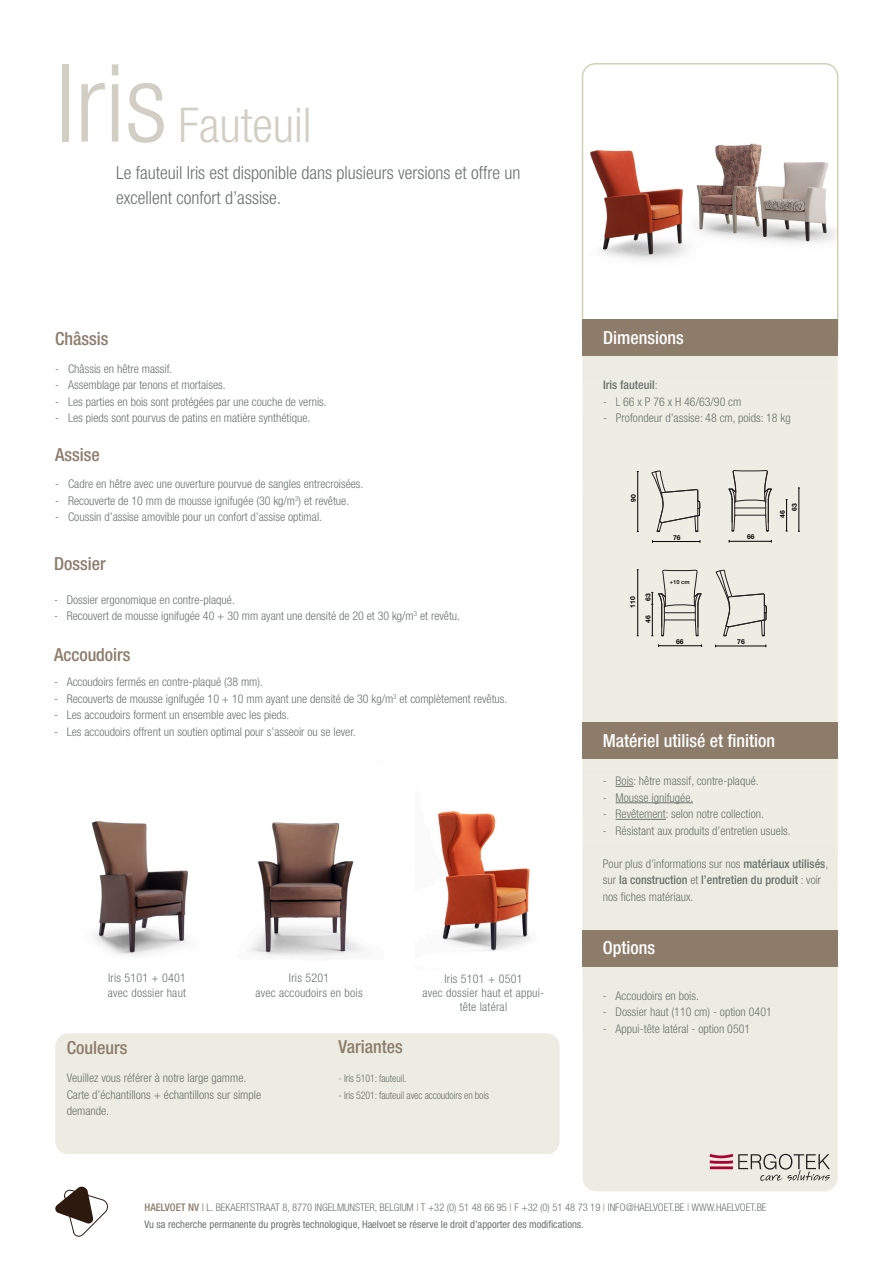
<style>
.page{position:relative;width:893px;height:1263px;background:#fff}
.page>*{position:absolute;margin:0;border:0;box-sizing:border-box;transform-origin:0 0}
.Titel{font:300 condensed 108px "Helvetica Neue LT Std";color:#d3cec3}
.Titel-2{font:300 condensed 48px "Helvetica Neue LT Std";color:#d3cec3}
.Tekst_onder_titel{font:300 condensed 18px/25.5px "Helvetica Neue LT Std";color:#69726f}
.Subtitels{font:500 condensed 18px "Helvetica Neue LT Std";color:#8d7c6a}
.Subtitels-2{font:500 condensed 18px "Helvetica Neue LT Std";color:#fff}
.Algemene_beschrijvin{font:300 condensed 12px/16.5px "Helvetica Neue LT Std";color:#69726f}
.Algemene_beschrijvin-2{font:300 condensed 12px/14.4px "Helvetica Neue LT Std";letter-spacing:.02em;color:#69726f;text-align:center}
.Algemene_beschrijvin-3{font:300 condensed 12px "Helvetica Neue LT Std";color:#69726f;scale:.9 1}
.Algemene_beschrijvin-4{font:500 condensed 12px "Helvetica Neue LT Std";color:#69726f}
.Algemene_beschrijvin-5{font:300 condensed 10.5px "Helvetica Neue LT Std";color:#69726f}
.t1{font:condensed 10.5px "Helvetica Neue LT Std";color:#69726f}
.Algemene_beschrijvin-6{font:300 condensed 10.5px "Helvetica Neue LT Std";color:#69726f;scale:.95 1}
.t2{font:700 6.75px "Helvetica Neue LT Std";color:#000}
.t3{font:700 5.7px "Helvetica Neue LT Std";color:#231f20}
.s1{font-weight:300}
.s2{font-weight:500}
.s3{font-weight:500;color:#8d7c6a}
.s4{font-weight:400;color:#8d7c6a}
.s5{color:#8d7c6a}
</style>
<div class="page">
<div style="left:583px;top:214px;width:254px;height:977px;background:#edece2;border-radius:13px"></div>
<div style="left:55px;top:1033px;width:505px;height:121px;background:#edece2;border-radius:13px"></div>
<div style="left:583px;top:722px;width:255px;height:36px;background:#8d7c6a"></div>
<svg style="left:55px;top:1187px;width:53px;height:49px"></svg>
<div style="left:583px;top:930px;width:255px;height:37px;background:#8d7c6a"></div>
<div style="left:583px;top:64px;width:255px;height:287px;background:#fff;border-radius:13px"></div>
<img style="left:590px;top:143px;width:245px;height:117px">
<div style="left:582px;top:63px;width:256px;height:289px;border:2px solid #d1d1b6;border-radius:13px"></div>
<div style="left:583px;top:320px;width:255px;height:36px;background:#8d7c6a"></div>
<svg style="left:709px;top:1154px;width:121px;height:27px"></svg>
<img style="left:249px;top:822px;width:116px;height:135px">
<img style="left:438px;top:811px;width:93px;height:140px">
<img style="left:92px;top:821px;width:96px;height:135px">
<hr style="left:637px;top:471px;width:1px;height:60px;background:#000">
<hr style="left:729px;top:541px;width:42px;height:1px;background:#000">
<hr style="left:652px;top:541px;width:48px;height:1px;background:#000">
<hr style="left:786px;top:500px;width:1px;height:31px;background:#000">
<hr style="left:637px;top:570px;width:1px;height:66px;background:#000">
<hr style="left:659px;top:645px;width:43px;height:1px;background:#000">
<hr style="left:716px;top:646px;width:50px;height:1px;background:#000">
<hr style="left:799px;top:488px;width:1px;height:43px;background:#000">
<svg style="left:716px;top:570px;width:51px;height:66px"></svg>
<svg style="left:652px;top:471px;width:48px;height:61px"></svg>
<svg style="left:651px;top:570px;width:50px;height:66px"></svg>
<svg style="left:729px;top:470px;width:43px;height:61px"></svg>
<svg style="left:616px;top:786px;width:18px;height:1px"></svg>
<hr style="left:616px;top:802px;width:77px;height:1px;background:#69726f">
<hr style="left:616px;top:819px;width:50px;height:1px;background:#69726f">
<p class="Titel" style="left:55px;top:41px;width:113px">Iris</p>
<p class="Titel-2" style="left:179px;top:97px;width:135px">Fauteuil</p>
<p class="Tekst_onder_titel" style="left:116px;top:159px;width:406px">Le fauteuil Iris est disponible dans plusieurs versions et offre un excellent confort d’assise.</p>
<p class="Subtitels" style="left:55px;top:327px;width:55px">Châssis</p>
<p class="Algemene_beschrijvin" style="left:55px;top:360px;width:119px">- Châssis en hêtre massif.</p>
<p class="Algemene_beschrijvin" style="left:55px;top:376px;width:172px">- Assemblage par tenons et mortaises.</p>
<p class="Algemene_beschrijvin" style="left:55px;top:393px;width:273px">- Les parties en bois sont protégées par une couche de vernis.</p>
<p class="Algemene_beschrijvin" style="left:55px;top:409px;width:257px">- Les pieds sont pourvus de patins en matière synthétique.</p>
<p class="Subtitels" style="left:55px;top:444px;width:46px">Assise</p>
<p class="Algemene_beschrijvin" style="left:55px;top:475px;width:310px">- Cadre en hêtre avec une ouverture pourvue de sangles entrecroisées.</p>
<p class="Algemene_beschrijvin" style="left:55px;top:492px;width:295px">- Recouverte de 10 mm de mousse ignifugée (30 kg/m<sup>3</sup>) et revêtue.</p>
<p class="Algemene_beschrijvin" style="left:55px;top:508px;width:268px">- Coussin d’assise amovible pour un confort d’assise optimal.</p>
<p class="Subtitels" style="left:54px;top:553px;width:53px">Dossier</p>
<p class="Algemene_beschrijvin" style="left:54px;top:591px;width:182px">- Dossier ergonomique en contre-plaqué.</p>
<p class="Algemene_beschrijvin" style="left:54px;top:607px;width:408px">- Recouvert de mousse ignifugée 40 + 30 mm ayant une densité de 20 et 30 kg/m<sup>3</sup> et revêtu.</p>
<p class="Subtitels" style="left:54px;top:644px;width:78px">Accoudoirs</p>
<p class="Algemene_beschrijvin" style="left:54px;top:673px;width:211px">- Accoudoirs fermés en contre-plaqué (38 mm).</p>
<p class="Algemene_beschrijvin" style="left:54px;top:690px;width:455px">- Recouverts de mousse ignifugée 10 + 10 mm ayant une densité de 30 kg/m<sup>3</sup> et complètement revêtus.</p>
<p class="Algemene_beschrijvin" style="left:54px;top:706px;width:237px">- Les accoudoirs forment un ensemble avec les pieds.</p>
<p class="Algemene_beschrijvin" style="left:54px;top:723px;width:303px">- Les accoudoirs offrent un soutien optimal pour s’asseoir ou se lever.</p>
<p class="Algemene_beschrijvin-2" style="left:108px;top:971px;width:79px">Iris 5101 + 0401</p>
<p class="Algemene_beschrijvin-2" style="left:108px;top:985px;width:80px">avec dossier haut</p>
<p class="Algemene_beschrijvin-2" style="left:289px;top:971px;width:42px">Iris 5201</p>
<p class="Algemene_beschrijvin-2" style="left:255px;top:985px;width:109px">avec accoudoirs en bois</p>
<p class="Algemene_beschrijvin-2" style="left:444px;top:971px;width:79px">Iris 5101 + 0501</p>
<p class="Algemene_beschrijvin-2" style="left:423px;top:985px;width:123px">avec dossier haut et appui&shy;tête latéral</p>
<p class="Subtitels" style="left:67px;top:1037px;width:62px">Couleurs</p>
<p class="Algemene_beschrijvin" style="left:67px;top:1069px;width:181px">Veuillez vous référer à notre large gamme.</p>
<p class="Algemene_beschrijvin" style="left:67px;top:1086px;width:196px">Carte d’échantillons + échantillons sur simple demande.</p>
<p class="Subtitels" style="left:338px;top:1036px;width:66px">Variantes</p>
<p class="Algemene_beschrijvin-6" style="left:338px;top:1072px;width:73px">- Iris 5101: fauteuil.</p>
<p class="Algemene_beschrijvin-6" style="left:338px;top:1089px;width:160px">- Iris 5201: fauteuil avec accoudoirs en bois</p>
<p class="Subtitels-2" style="left:603px;top:327px;width:82px">Dimensions</p>
<p class="Algemene_beschrijvin-4" style="left:603px;top:378px;width:56px">Iris fauteuil<span class="s1">:</span></p>
<p class="Algemene_beschrijvin-3" style="left:603px;top:394px;width:155px">- L 66 x P 76 x H 46/63/90 cm</p>
<p class="Algemene_beschrijvin" style="left:603px;top:409px;width:189px">- Profondeur d’assise: 48 cm, poids: 18 kg</p>
<p class="t2" style="left:629px;top:502px;width:9px;rotate:-90deg">90</p>
<p class="t2" style="left:629px;top:608px;width:13px;rotate:-90deg">110</p>
<p class="t2" style="left:644px;top:601px;width:9px;rotate:-90deg">63</p>
<p class="t2" style="left:644px;top:622px;width:9px;rotate:-90deg">46</p>
<p class="t2" style="left:673px;top:533px;width:9px">76</p>
<p class="t2" style="left:747px;top:533px;width:9px">66</p>
<p class="t3" style="left:670px;top:578px;width:21px">+10 cm</p>
<p class="t2" style="left:676px;top:637px;width:9px">66</p>
<p class="t2" style="left:737px;top:638px;width:9px">76</p>
<p class="t2" style="left:790px;top:511px;width:9px;rotate:-90deg">63</p>
<p class="t2" style="left:778px;top:518px;width:9px;rotate:-90deg">46</p>
<p class="Subtitels-2" style="left:603px;top:729px;width:174px">Matériel utilisé et finition</p>
<p class="Algemene_beschrijvin" style="left:603px;top:772px;width:157px">- Bois: hêtre massif, contre-plaqué.</p>
<p class="Algemene_beschrijvin" style="left:603px;top:789px;width:92px">- Mousse ignifugée.</p>
<p class="Algemene_beschrijvin" style="left:603px;top:805px;width:163px">- Revêtement: selon notre collection.</p>
<p class="Algemene_beschrijvin" style="left:603px;top:822px;width:189px">- Résistant aux produits d’entretien usuels.</p>
<p class="Algemene_beschrijvin" style="left:603px;top:855px;width:227px">Pour plus d’informations sur nos <span class="s2">matériaux utilisés</span>, sur <span class="s2">la construction</span> et <span class="s2">l’entretien du produit</span> : voir nos fiches matériaux.</p>
<p class="Subtitels-2" style="left:603px;top:937px;width:54px">Options</p>
<p class="Algemene_beschrijvin" style="left:603px;top:987px;width:98px">- Accoudoirs en bois.</p>
<p class="Algemene_beschrijvin" style="left:603px;top:1003px;width:170px">- Dossier haut (110 cm) - option 0401</p>
<p class="Algemene_beschrijvin" style="left:603px;top:1020px;width:149px">- Appui-tête latéral - option 0501</p>
<p class="Algemene_beschrijvin-5" style="left:145px;top:1201px;width:623px"><span class="s3">HAELVOET NV</span> <span class="s4">|</span> L. BEKAERTSTRAAT 8, 8770 INGELMUNSTER, BELGIUM <span class="s5">|</span> T +32 (0) 51 48 66 95 <span class="s5">|</span> F +32 (0) 51 48 73 19 <span class="s5">|</span> INFO@HAELVOET.BE <span class="s5">|</span> WWW.HAELVOET.BE</p>
<p class="t1" style="left:145px;top:1218px;width:441px">Vu sa recherche permanente du progrès technologique, Haelvoet se réserve le droit d’apporter des modifications.</p>
</div>
